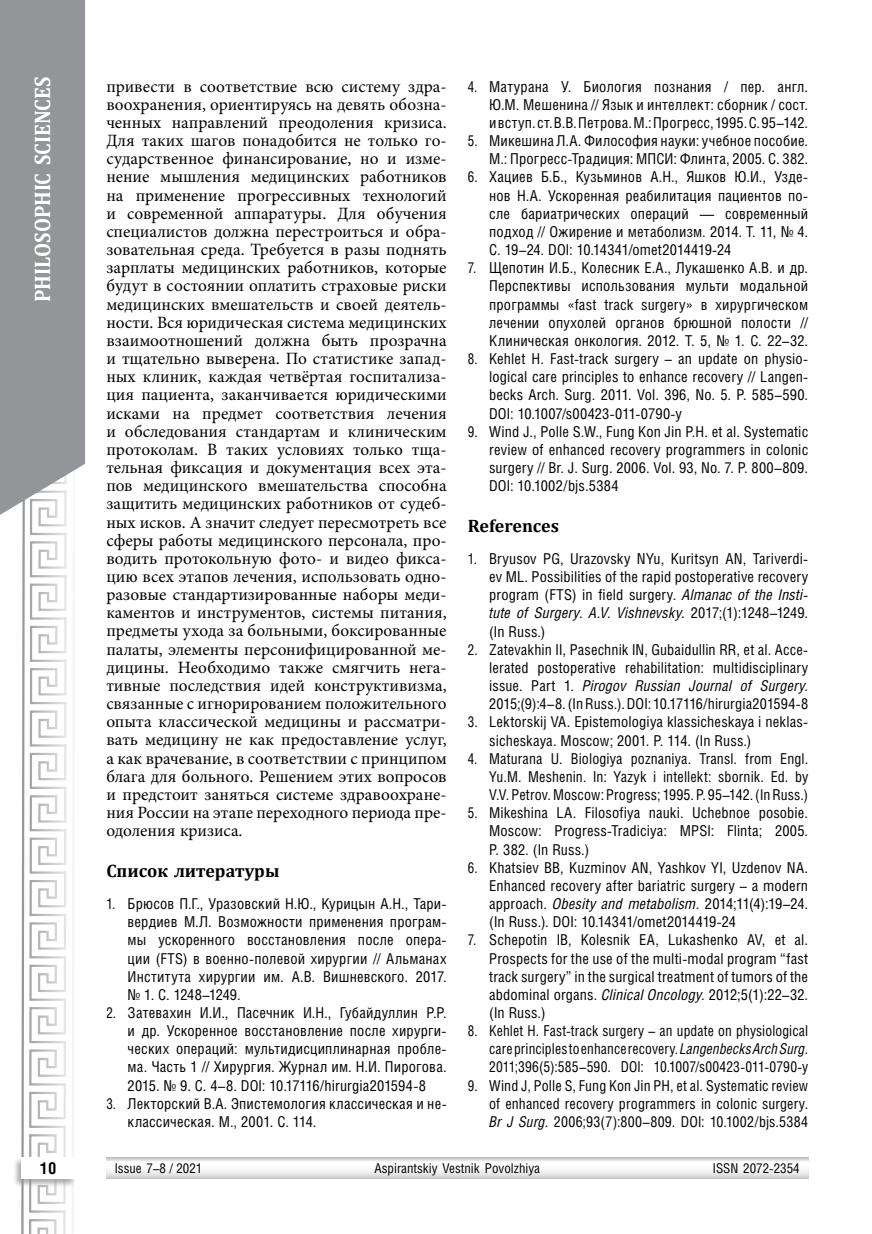
<style>
.page{position:relative;width:872px;height:1234px;background:#fff}
.page>*{position:absolute;margin:0;border:0;box-sizing:border-box;transform-origin:0 0}
.t1{font:700 22.5px "Cambria";letter-spacing:.005em;color:#fff;scale:.9 1}
.t2{font:700 18px "Cambria";color:#000}
.t3{font:17.25px/18.1px "Minion Pro";color:#000;text-align:justify}
.t4{font:700 16.5px "Helios Cond C";color:#000}
.t5{font:15px/18.1px "Helios Cond C";letter-spacing:.01em;color:#000;text-align:justify;scale:.9 1}
.t6{font:13.5px "Helios Cond C";color:#000}
.s1{font-style:italic}
</style>
<div class="page">
<svg style="left:21px;top:527px;width:52px;height:706px"></svg>
<svg style="left:0;top:0;width:85px;height:527px;background:#999b9e"></svg>
<svg style="left:106px;top:1157px;width:702px;height:21px"></svg>
<div style="left:12px;top:1156px;width:64px;height:31px;background:#939598;opacity:.75"></div>
<div style="left:21px;top:1157px;width:54px;height:21px;background:#fff"></div>
<h1 class="t1" style="left:27px;top:302px;width:252px;rotate:-90deg">PHILOSOPHIC SCIENCES</h1>
<p class="t4" style="left:40px;top:1158px;width:18px">10</p>
<p class="t3" style="left:106px;top:77px;width:342px">привести в соответствие всю систему здра&shy;воохранения, ориентируясь на девять обозна&shy;ченных направлений преодоления кризиса.<br>Для таких шагов понадобится не только го&shy;сударственное финансирование, но и изме&shy;нение мышления медицинских работников на применение прогрессивных технологий и современной аппаратуры. Для обучения специалистов должна перестроиться и обра&shy;зовательная среда. Требуется в разы поднять зарплаты медицинских работников, которые будут в состоянии оплатить страховые риски медицинских вмешательств и своей деятель&shy;ности. Вся юридическая система медицинских взаимоотношений должна быть прозрачна и тщательно выверена. По статистике запад&shy;ных клиник, каждая четвёртая госпитализа&shy;ция пациента, заканчивается юридическими исками на предмет соответствия лечения и обследования стандартам и клиническим протоколам. В таких условиях только тща&shy;тельная фиксация и документация всех эта&shy;пов медицинского вмешательства способна защитить медицинских работников от судеб&shy;ных исков. А значит следует пересмотреть все сферы работы медицинского персонала, про&shy;водить протокольную фото- и видео фикса&shy;цию всех этапов лечения, использовать одно&shy;разовые стандартизированные наборы меди&shy;каментов и инструментов, системы питания, предметы ухода за больными, боксированные палаты, элементы персонифицированной ме&shy;дицины. Необходимо также смягчить нега&shy;тивные последствия идей конструктивизма, связанные с игнорированием положительного опыта классической медицины и рассматри&shy;вать медицину не как предоставление услуг, а как врачевание, в соответствии с принципом блага для больного. Решением этих вопросов и предстоит заняться системе здравоохране&shy;ния России на этапе переходного периода пре&shy;одоления кризиса.</p>
<p class="t2" style="left:106px;top:858px;width:175px">Список литературы</p>
<p class="t5" style="left:128px;top:894px;width:356px;text-indent:-21px">1. Брюсов П.Г., Уразовский Н.Ю., Курицын А.Н., Тари&shy;вердиев М.Л. Возможности применения програм&shy;мы ускоренного восстановления после опера&shy;ции (FTS) в военно-полевой хирургии // Альманах Института хирургии им. А.В. Вишневского. 2017. № 1. С. 1248–1249.</p>
<p class="t5" style="left:128px;top:1003px;width:356px;text-indent:-21px">2. Затевахин И.И., Пасечник И.Н., Губайдуллин Р.Р. и др. Ускоренное восстановление после хирурги&shy;ческих операций: мультидисциплинарная пробле&shy;ма. Часть 1 // Хирургия. Журнал им. Н.И. Пирогова.<br>2015. № 9. С. 4–8. DOI: 10.17116/hirurgia201594-8</p>
<p class="t5" style="left:128px;top:1093px;width:356px;text-indent:-21px">3. Лекторский В.А. Эпистемология классическая и не&shy;классическая. М., 2001. С. 114.</p>
<p class="t5" style="left:489px;top:77px;width:356px;text-indent:-21px">4. Матурана У. Биология познания / пер. англ.<br>Ю.М. Мешенина // Язык и интеллект: сборник / сост. ивступ.ст.В.В.Петрова.М.:Прогресс,1995.С.95–142.</p>
<p class="t5" style="left:468px;top:131px;width:380px;text-align:right">5. Микешина Л.А. Философия науки: учебное пособие.<br>М.: Прогресс-Традиция: МПСИ: Флинта, 2005. С. 382.</p>
<p class="t5" style="left:489px;top:168px;width:356px;text-indent:-21px">6. Хациев Б.Б., Кузьминов А.Н., Яшков Ю.И., Узде&shy;нов Н.А. Ускоренная реабилитация пациентов по&shy;сле бариатрических операций — современный подход // Ожирение и метаболизм. 2014. Т. 11, № 4.<br>С. 19–24. DOI: 10.14341/omet2014419-24</p>
<p class="t5" style="left:489px;top:258px;width:356px;text-indent:-21px">7. Щепотин И.Б., Колесник Е.А., Лукашенко А.В. и др.<br>Перспективы использования мульти модальной программы «fast track surgery» в хирургическом лечении опухолей органов брюшной полости // Клиническая онкология. 2012. Т. 5, № 1. С. 22–32.</p>
<p class="t5" style="left:489px;top:349px;width:356px;text-indent:-21px">8. Kehlet H. Fast-track surgery – an update on physio&shy;logical care principles to enhance recovery // Langen&shy;becks Arch. Surg. 2011. Vol. 396, No. 5. P. 585–590.<br>DOI: 10.1007/s00423-011-0790-y</p>
<p class="t5" style="left:489px;top:422px;width:356px;text-indent:-21px">9. Wind J., Polle S.W., Fung Kon Jin P.H. et al. Systematic review of enhanced recovery programmers in colonic surgery // Br. J. Surg. 2006. Vol. 93, No. 7. P. 800–809.<br>DOI: 10.1002/bjs.5384</p>
<p class="t2" style="left:468px;top:513px;width:93px">References</p>
<p class="t5" style="left:489px;top:549px;width:356px;text-indent:-21px">1. Bryusov PG, Urazovsky NYu, Kuritsyn AN, Tariverdi&shy;ev ML. Possibilities of the rapid postoperative recovery program (FTS) in field surgery. <span class="s1">Almanac of the Insti&shy;tute of Surgery. A.V. Vishnevsky</span>. 2017;(1):1248–1249. (In Russ.)</p>
<p class="t5" style="left:489px;top:640px;width:356px;text-indent:-21px">2. Zatevakhin II, Pasechnik IN, Gubaidullin RR, et al. Acce&shy;lerated postoperative rehabilitation: multidisciplinary issue. Part 1. <span class="s1">Pirogov Russian Journal of Surgery.<br></span>2015;(9):4–8.(InRuss.).DOI: 10.17116/hirurgia201594-8</p>
<p class="t5" style="left:489px;top:712px;width:356px;text-indent:-21px">3. Lektorskij VA. Epistemologiya klassicheskaya i neklas&shy;sicheskaya. Moscow; 2001. Р. 114. (In Russ.)</p>
<p class="t5" style="left:489px;top:748px;width:356px;text-indent:-21px">4. Maturana U. Biologiya poznaniya. Transl. from Engl.<br>Yu.M. Meshenin. In: Yazyk i intellekt: sbornik. Ed. by V.V. Petrov.Moscow: Progress; 1995. Р. 95–142.(InRuss.)</p>
<p class="t5" style="left:489px;top:803px;width:356px;text-indent:-21px">5. Mikeshina LA. Filosofiya nauki. Uchebnoe posobie.<br>Moscow: Progress-Tradiciya: MPSI: Flinta; 2005.<br>Р. 382. (In Russ.)</p>
<p class="t5" style="left:489px;top:857px;width:356px;text-indent:-21px">6. Khatsiev BB, Kuzminov AN, Yashkov YI, Uzdenov NA.<br>Enhanced recovery after bariatric surgery – a modern approach. <span class="s1">Obesity and metabolism.</span> 2014;11(4):19–24. (In Russ.). DOI: 10.14341/omet2014419-24</p>
<p class="t5" style="left:489px;top:930px;width:356px;text-indent:-21px">7. Schepotin IB, Kolesnik EA, Lukashenko AV, et al.<br>Prospects for the use of the multi-modal program “fast track surgery” in the surgical treatment of tumors of the abdominal organs. <span class="s1">Clinical Oncology</span>. 2012;5(1):22–32. (In Russ.)</p>
<p class="t5" style="left:489px;top:1021px;width:356px;text-indent:-21px">8. Kehlet H. Fast-track surgery – an update on physiological careprinciplestoenhancerecovery.<span class="s1">Langenbecks Arch Surg.<br></span>2011;396(5):585–590. DOI: 10.1007/s00423-011-0790-y</p>
<p class="t5" style="left:489px;top:1075px;width:356px;text-indent:-21px">9. Wind J, Polle S, Fung Kon Jin PH, et al. Systematic review of enhanced recovery programmers in colonic surgery.<br><span class="s1">Br J Surg.</span> 2006;93(7):800–809. DOI: 10.1002/bjs.5384</p>
<p class="t6" style="left:115px;top:1159px;width:89px">Issue 7–8 / 2021</p>
<p class="t6" style="left:374px;top:1159px;width:167px">Aspirantskiy Vestnik Povolzhiya</p>
<p class="t6" style="left:713px;top:1159px;width:88px">ISSN 2072-2354</p>
</div>
